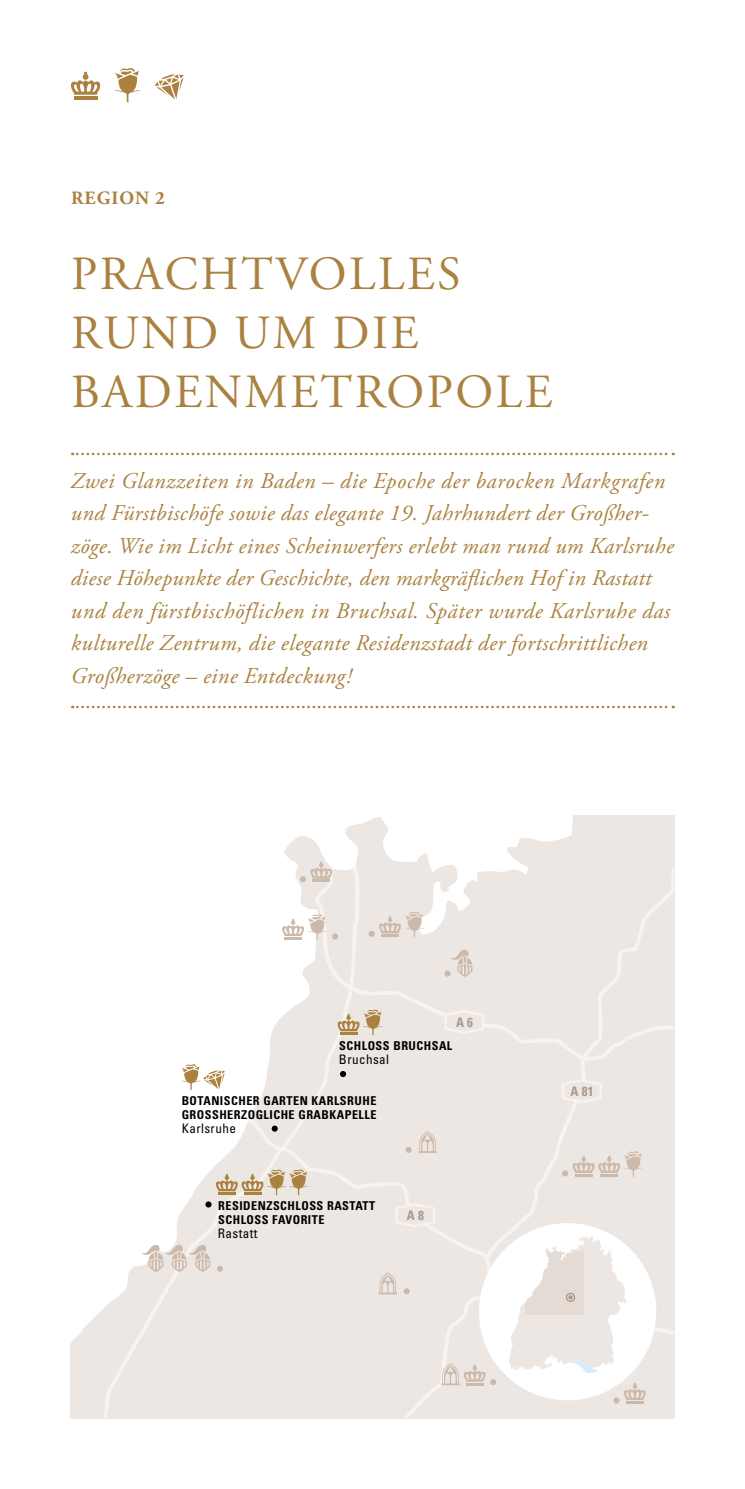
<style>
.page{position:relative;width:745px;height:1489px;background:#fff}
.page>*{position:absolute;margin:0;border:0;box-sizing:border-box;transform-origin:0 0}
.t1{font:47.5px/58.8px "Adobe Garamond Pro";letter-spacing:.055em;color:#ab813f}
.t2{font:italic 22.5px/32.5px "Adobe Garamond Pro";letter-spacing:.02em;color:#ab813f}
.t3{font:700 18.75px "Adobe Garamond Pro";letter-spacing:.055em;color:#ab813f}
.t4{font:condensed 13px "Univers LT Std";letter-spacing:.03em;color:#000}
.t5{font:700 condensed 13px "Univers LT Std";color:#ae9889}
.t6{font:700 condensed 12.25px/14px "Univers LT Std";letter-spacing:.04em;color:#000}
</style>
<div class="page">
<svg style="left:71px;top:815px;width:602px;height:602px;fill:#ece7e3"></svg>
<svg style="left:215px;top:1169px;width:93px;height:26px;background:#d5c3a9"></svg>
<svg style="left:337px;top:1009px;width:45px;height:26px"></svg>
<svg style="left:181px;top:1064px;width:44px;height:26px"></svg>
<svg style="left:141px;top:1243px;width:69px;height:28px"></svg>
<svg style="left:418px;top:1130px;width:18px;height:22px"></svg>
<svg style="left:378px;top:1272px;width:19px;height:22px"></svg>
<svg style="left:561px;top:1079px;width:40px;height:23px"></svg>
<svg style="left:444px;top:1009px;width:40px;height:24px"></svg>
<svg style="left:395px;top:1203px;width:40px;height:24px"></svg>
<div style="left:340px;top:1070px;width:6px;height:7px;background:#000;border-radius:50%"></div>
<svg style="left:444px;top:949px;width:28px;height:27px"></svg>
<svg style="left:281px;top:815px;width:292px;height:125px"></svg>
<svg style="left:271px;top:1125px;width:6px;height:6px"></svg>
<svg style="left:205px;top:1201px;width:6px;height:6px"></svg>
<svg style="left:217px;top:1265px;width:6px;height:6px"></svg>
<svg style="left:403px;top:1288px;width:6px;height:6px"></svg>
<svg style="left:561px;top:1151px;width:81px;height:26px;background:#e1d7d0"></svg>
<svg style="left:405px;top:1146px;width:6px;height:6px"></svg>
<svg style="left:441px;top:1363px;width:55px;height:21px"></svg>
<svg style="left:613px;top:1382px;width:33px;height:21px"></svg>
<hr style="left:74px;top:96px;width:23px;height:3px;background:#ab813f">
<svg style="left:71px;top:72px;width:29px;height:23px"></svg>
<svg style="left:114px;top:68px;width:27px;height:35px"></svg>
<svg style="left:154px;top:74px;width:29px;height:26px"></svg>
<svg style="left:72px;top:452px;width:601px;height:3px"></svg>
<svg style="left:72px;top:705px;width:601px;height:3px"></svg>
<div style="left:478px;top:1222px;width:178px;height:178px;background:#fff;border-radius:50%"></div>
<svg style="left:508px;top:1234px;width:129px;height:139px"></svg>
<p class="t3" style="left:71px;top:187px;width:95px">REGION 2</p>
<h1 class="t1" style="left:71px;top:246px;width:482px">PRACHTVOLLES<br>RUND UM DIE<br>BADENMETROPOLE</h1>
<p class="t2" style="left:71px;top:465px;width:604px">Zwei Glanzzeiten in Baden – die Epoche der barocken Markgrafen und Fürstbischöfe sowie das elegante 19. Jahrhundert der Großher&shy;zöge. Wie im Licht eines Scheinwerfers erlebt man rund um Karlsruhe diese Höhepunkte der Geschichte, den markgräflichen Hof in Rastatt und den fürstbischöflichen in Bruchsal. Später wurde Karlsruhe das kulturelle Zentrum, die elegante Residenzstadt der fortschrittlichen Großherzöge – eine Entdeckung!</p>
<p class="t5" style="left:456px;top:1014px;width:19px">A 6</p>
<p class="t6" style="left:339px;top:1038px;width:114px">SCHLOSS BRUCHSAL</p>
<p class="t4" style="left:339px;top:1051px;width:52px">Bruchsal</p>
<p class="t6" style="left:181px;top:1093px;width:196px">BOTANISCHER GARTEN KARLSRUHE<br>GROSSHERZOGLICHE GRABKAPELLE</p>
<p class="t4" style="left:181px;top:1120px;width:56px">Karlsruhe</p>
<p class="t6" style="left:218px;top:1198px;width:158px">RESIDENZSCHLOSS RASTATT<br>SCHLOSS FAVORITE</p>
<p class="t4" style="left:218px;top:1225px;width:41px">Rastatt</p>
<p class="t5" style="left:406px;top:1207px;width:19px">A 8</p>
<p class="t5" style="left:570px;top:1083px;width:25px">A 81</p>
</div>
